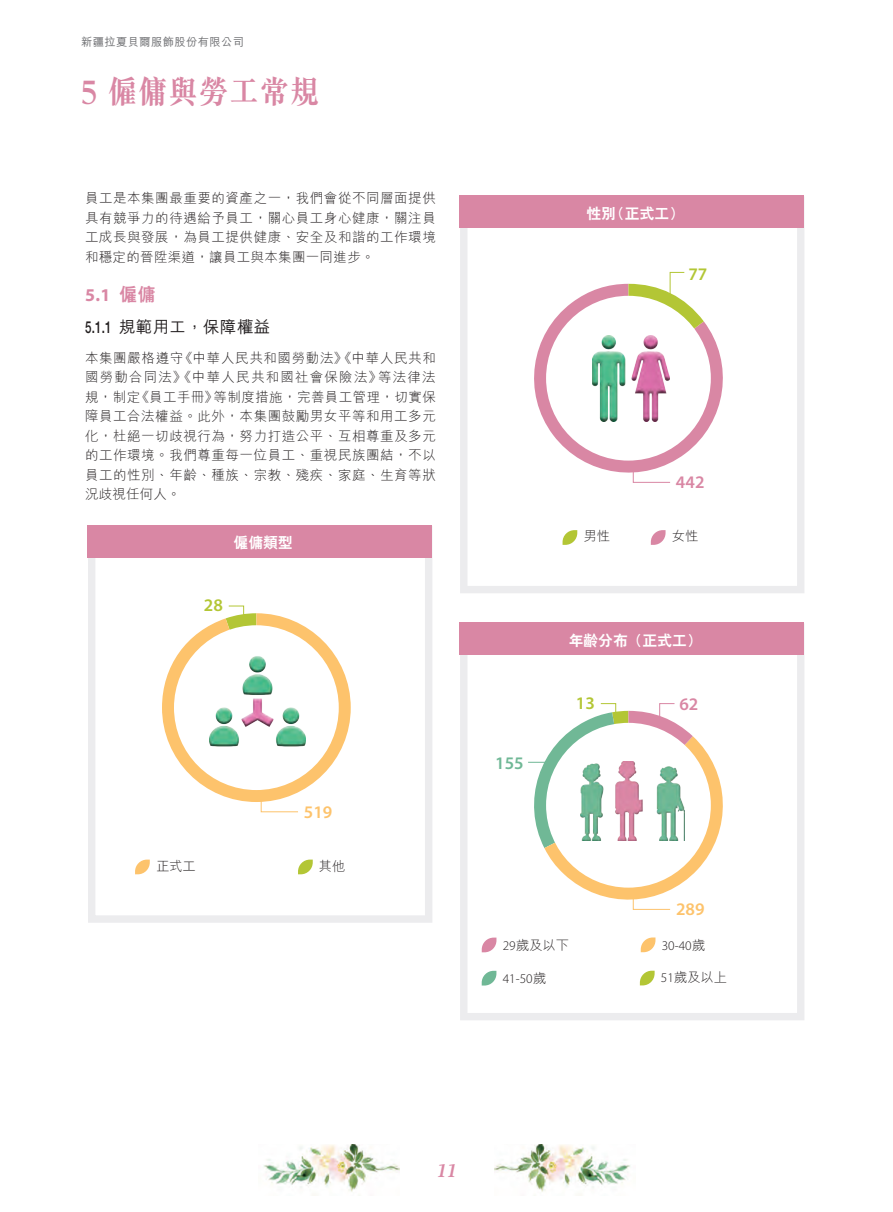
<style>
.page{position:relative;width:893px;height:1212px;background:#fff}
.page>*{position:absolute;margin:0;border:0;box-sizing:border-box;transform-origin:0 0}
.t1{font:700 33px "M Sung HK";letter-spacing:.025em;color:#d987a4;scale:.9 1}
.t2{font:700 18px "Myriad Pro";color:#d987a4}
.t3{font:italic 700 18px "Berling LT Std";color:#d987a4}
.t4{font:800 18px "C Hei 2 HK";color:#d987a4}
.t5{font:600 17.7px "Myriad Pro";color:#fdc36c}
.t6{font:600 17.7px "Myriad Pro";color:#b3c635}
.t7{font:600 17.7px "Myriad Pro";color:#d987a4}
.t8{font:600 17.7px "Myriad Pro";color:#70b896}
.t9{font:500 16.5px "M Hei HK";letter-spacing:.02em;color:#231f20}
.t10{font:800 14.7px "C Hei 2 HK";color:#fff}
.t11{font:300 13.5px/19.5px "M Hei HK";letter-spacing:.04em;color:#231f20;text-align:justify}
.t12{font:300 13.5px/19.5px "M Hei HK";letter-spacing:.09em;color:#231f20}
.t13{font:300 13.35px "M Hei HK";color:#231f20}
.t14{font:300 13.35px "Myriad Pro";color:#231f20}
.t15{font:500 11.25px "M Hei HK";letter-spacing:.035em;color:#6c6d70}
.s1{font-family:"Berling LT Std"}
.s2{font-family:"Helvetica Neue LT Std"}
.s3{font-family:"Myriad Pro"}
.s4{font-family:"M Hei HK"}
</style>
<div class="page">
<img style="left:494px;top:1144px;width:136px;height:48px">
<img style="left:264px;top:1144px;width:136px;height:48px">
<svg style="left:135px;top:859px;width:15px;height:15px"></svg>
<svg style="left:298px;top:859px;width:15px;height:15px"></svg>
<div style="left:88px;top:526px;width:344px;height:397px;border:7px solid #ececee"></div>
<div style="left:87px;top:525px;width:345px;height:32px;background:#d987a4"></div>
<svg style="left:162px;top:605px;width:189px;height:207px"></svg>
<img style="left:209px;top:654px;width:97px;height:95px">
<svg style="left:563px;top:530px;width:14px;height:15px"></svg>
<svg style="left:651px;top:530px;width:14px;height:15px"></svg>
<svg style="left:534px;top:272px;width:189px;height:211px"></svg>
<div style="left:546px;top:296px;width:165px;height:165px;background:#fff;border-radius:50%"></div>
<div style="left:460px;top:196px;width:344px;height:397px;border:7px solid #ececee"></div>
<div style="left:459px;top:196px;width:345px;height:32px;background:#d987a4"></div>
<img style="left:593px;top:335px;width:76px;height:86px">
<div style="left:460px;top:623px;width:344px;height:397px;border:7px solid #ececee"></div>
<div style="left:459px;top:623px;width:345px;height:32px;background:#d987a4"></div>
<svg style="left:528px;top:703px;width:195px;height:207px"></svg>
<svg style="left:482px;top:937px;width:14px;height:15px"></svg>
<svg style="left:482px;top:971px;width:14px;height:14px"></svg>
<svg style="left:641px;top:937px;width:14px;height:15px"></svg>
<svg style="left:640px;top:971px;width:15px;height:14px"></svg>
<p class="t15" style="left:81px;top:34px;width:164px">新疆拉夏貝爾服飾股份有限公司</p>
<h1 class="t1" style="left:81px;top:69px;width:266px"><span class="s1">5</span> 僱傭與勞工常規</h1>
<p class="t11" style="left:85px;top:188px;width:352px">員工是本集團最重要的資產之一，我們會從不同層面提供具有競爭力的待遇給予員工，關心員工身心健康，關注員工成長與發展，為員工提供健康、安全及和諧的工作環境和穩定的晉陞渠道，讓員工與本集團一同進步。</p>
<h2 class="t4" style="left:119px;top:282px;width:38px">僱傭</h2>
<h2 class="t2" style="left:85px;top:283px;width:27px">5.1</h2>
<p class="t9" style="left:85px;top:315px;width:187px"><span class="s2">5.1.1</span> 規範用工，保障權益</p>
<p class="t11" style="left:179px;top:348px;width:258px">《中華人民共和國勞動法》《中華人民共和</p>
<p class="t11" style="left:85px;top:348px;width:100px">本集團嚴格遵守</p>
<p class="t12" style="left:214px;top:367px;width:224px;text-indent:-129px">國勞動合同法》《中華人民共和國社會保險法》<br>等制度措施，完善員工管理，切實保</p>
<p class="t11" style="left:378px;top:367px;width:59px">等法律法</p>
<p class="t11" style="left:85px;top:387px;width:352px;text-align:left">規，制定<br>障員工合法權益。此外，本集團鼓勵男女平等和用工多元化，杜絕一切歧視行為，努力打造公平、互相尊重及多元的工作環境。我們尊重每一位員工、重視民族團結，不以員工的性別、年齡、種族、宗教、殘疾、家庭、生育等狀況歧視任何人。</p>
<p class="t11" style="left:136px;top:387px;width:83px">《員工手冊》</p>
<p class="t10" style="left:234px;top:533px;width:61px">僱傭類型</p>
<h3 class="t6" style="left:204px;top:594px;width:21px">28</h3>
<p class="t13" style="left:156px;top:857px;width:41px">正式工</p>
<h3 class="t5" style="left:304px;top:800px;width:30px">519</h3>
<p class="t13" style="left:319px;top:857px;width:28px">其他</p>
<p class="t10" style="left:610px;top:203px;width:75px">（正式工(</p>
<p class="t10" style="left:586px;top:203px;width:31px">性別</p>
<h3 class="t6" style="left:688px;top:262px;width:21px">77</h3>
<p class="t13" style="left:583px;top:527px;width:28px">男性</p>
<h3 class="t7" style="left:676px;top:471px;width:30px">442</h3>
<p class="t13" style="left:672px;top:527px;width:28px">女性</p>
<p class="t10" style="left:569px;top:630px;width:134px">年齡分布（正式工(</p>
<h3 class="t8" style="left:495px;top:751px;width:30px">155</h3>
<h3 class="t6" style="left:576px;top:692px;width:21px">13</h3>
<p class="t13" style="left:503px;top:936px;width:68px"><span class="s3">29</span>歲及以下</p>
<p class="t14" style="left:503px;top:971px;width:45px">41-50<span class="s4">歲</span></p>
<h3 class="t7" style="left:679px;top:693px;width:21px">62</h3>
<h3 class="t5" style="left:676px;top:898px;width:30px">289</h3>
<p class="t14" style="left:662px;top:938px;width:45px">30-40<span class="s4">歲</span></p>
<p class="t13" style="left:661px;top:968px;width:68px"><span class="s3">51</span>歲及以上</p>
<h2 class="t3" style="left:436px;top:1160px;width:22px">11</h2>
</div>
